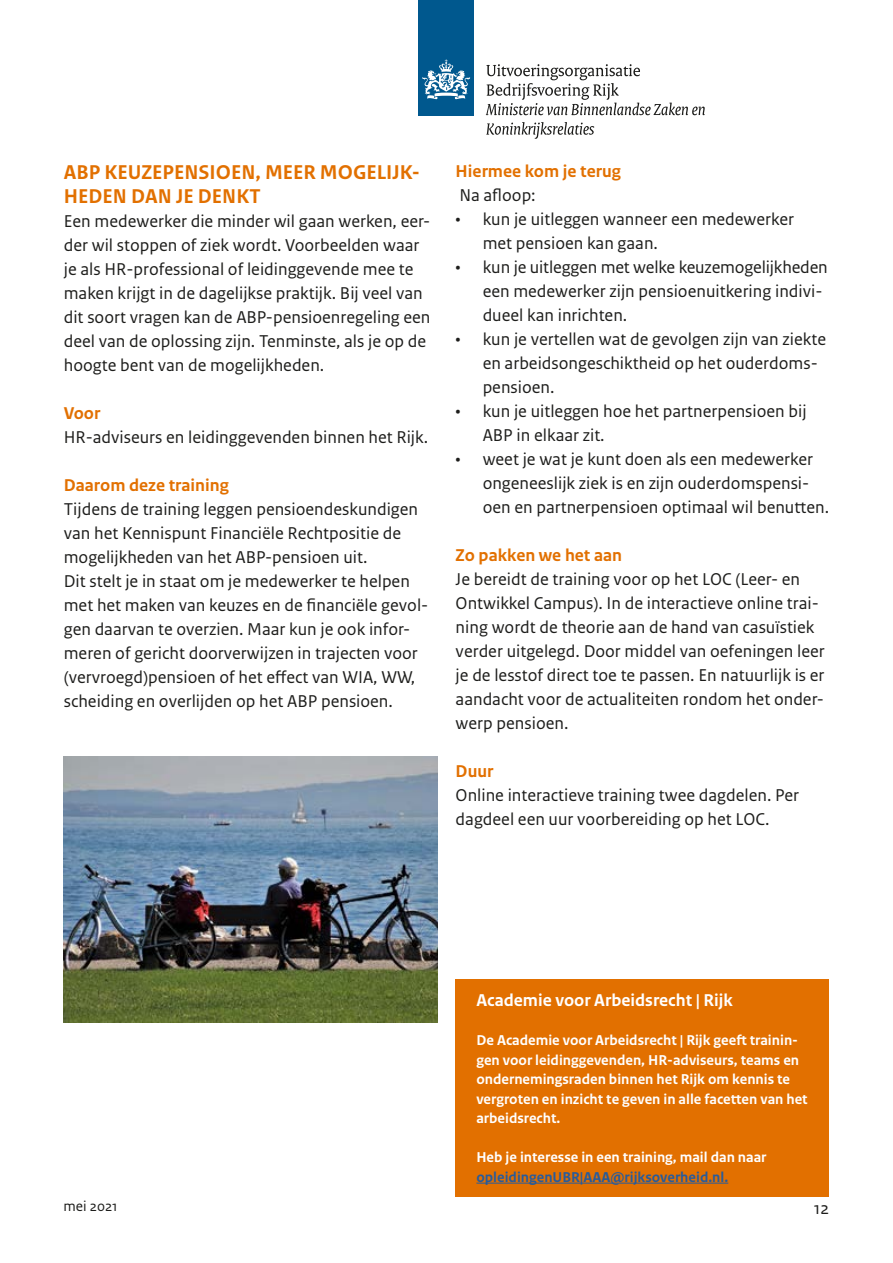
<style>
.page{position:relative;width:893px;height:1263px;background:#fff}
.page>*{position:absolute;margin:0;border:0;box-sizing:border-box;transform-origin:0 0}
.t1{font:700 21px/24px "Rijksoverheid Sans Text";color:#e27000}
.t2{font:18px/24px "Rijksoverheid Sans Text";color:#1d1d1b}
.t3{font:700 18px "Rijksoverheid Sans Text";color:#e27000}
.t4{font:700 18px "Rijksoverheid Sans Text";color:#fff}
.t5{font:700 15px/19.5px "Rijksoverheid Sans Text";color:#fff}
.t6{font:700 15px "Rijksoverheid Sans Text";color:#275b9b}
.t7{font:15px "Rijksoverheid Sans Text";color:#1d1d1b}
</style>
<div class="page">
<img style="left:64px;top:757px;width:374px;height:265px">
<div style="left:418px;top:0;width:56px;height:115px;background:#00588e"></div>
<svg style="left:422px;top:59px;width:48px;height:41px"></svg>
<svg style="left:486px;top:64px;width:219px;height:51px"></svg>
<svg style="left:486px;top:122px;width:108px;height:17px"></svg>
<div style="left:455px;top:979px;width:374px;height:43px;background:#e27000"></div>
<div style="left:455px;top:1020px;width:374px;height:119px;background:#e27000"></div>
<div style="left:455px;top:1137px;width:374px;height:41px;background:#e27000"></div>
<div style="left:455px;top:1157px;width:374px;height:40px;background:#e27000"></div>
<hr style="left:476px;top:1183px;width:252px;height:1px;background:#275b9b">
<p class="t1" style="left:64px;top:161px;width:358px">ABP KEUZEPENSIOEN, MEER MOGELIJK-<br>HEDEN DAN JE DENKT</p>
<p class="t2" style="left:64px;top:210px;width:368px">Een medewerker die minder wil gaan werken, eer&shy;der wil stoppen of ziek wordt. Voorbeelden waar je als HR-professional of leidinggevende mee te maken krijgt in de dagelijkse praktijk. Bij veel van dit soort vragen kan de ABP-pensioenregeling een deel van de oplossing zijn. Tenminste, als je op de hoogte bent van de mogelijkheden.</p>
<p class="t3" style="left:64px;top:403px;width:38px">Voor</p>
<p class="t2" style="left:64px;top:426px;width:366px">HR-adviseurs en leidinggevenden binnen het Rijk.</p>
<p class="t3" style="left:64px;top:475px;width:167px">Daarom deze training</p>
<p class="t2" style="left:64px;top:498px;width:366px">Tijdens de training leggen pensioendeskundigen van het Kennispunt Financiële Rechtpositie de mogelijkheden van het ABP-pensioen uit.<br>Dit stelt je in staat om je medewerker te helpen met het maken van keuzes en de financiële gevol&shy;gen daarvan te overzien. Maar kun je ook infor&shy;meren of gericht doorverwijzen in trajecten voor (vervroegd)pensioen of het effect van WIA, WW, scheiding en overlijden op het ABP pensioen.</p>
<p class="t3" style="left:456px;top:161px;width:167px">Hiermee kom je terug</p>
<p class="t2" style="left:459px;top:183px;width:78px">Na afloop:</p>
<p class="t2" style="left:483px;top:207px;width:313px;text-indent:-27px">• kun je uitleggen wanneer een medewerker met pensioen kan gaan.</p>
<p class="t2" style="left:483px;top:255px;width:347px;text-indent:-27px">• kun je uitleggen met welke keuzemogelijkheden een medewerker zijn pensioenuitkering indivi&shy;dueel kan inrichten.</p>
<p class="t2" style="left:483px;top:327px;width:345px;text-indent:-27px">• kun je vertellen wat de gevolgen zijn van ziekte en arbeidsongeschiktheid op het ouderdoms&shy;pensioen.</p>
<p class="t2" style="left:483px;top:399px;width:325px;text-indent:-27px">• kun je uitleggen hoe het partnerpensioen bij<br>ABP in elkaar zit.</p>
<p class="t2" style="left:483px;top:447px;width:348px;text-indent:-27px">• weet je wat je kunt doen als een medewerker ongeneeslijk ziek is en zijn ouderdomspensi&shy;oen en partnerpensioen optimaal wil benutten.</p>
<p class="t3" style="left:456px;top:545px;width:168px">Zo pakken we het aan</p>
<p class="t2" style="left:456px;top:567px;width:371px">Je bereidt de training voor op het LOC (Leer- en Ontwikkel Campus). In de interactieve online trai&shy;ning wordt de theorie aan de hand van casuÏstiek verder uitgelegd. Door middel van oefeningen leer je de lesstof direct toe te passen. En natuurlijk is er aandacht voor de actualiteiten rondom het onder&shy;werp pensioen.</p>
<p class="t3" style="left:456px;top:761px;width:39px">Duur</p>
<p class="t2" style="left:456px;top:783px;width:345px">Online interactieve training twee dagdelen. Per dagdeel een uur voorbereiding op het LOC.</p>
<p class="t4" style="left:476px;top:990px;width:258px">Academie voor Arbeidsrecht | Rijk</p>
<p class="t5" style="left:476px;top:1031px;width:333px">De Academie voor Arbeidsrecht | Rijk geeft trainin&shy;gen voor leidinggevenden, HR-adviseurs, teams en ondernemingsraden binnen het Rijk om kennis te vergroten en inzicht te geven in alle facetten van het arbeidsrecht.</p>
<p class="t5" style="left:476px;top:1148px;width:292px">Heb je interesse in een training, mail dan naar</p>
<p class="t6" style="left:476px;top:1168px;width:253px">opleidingenUBR|AAA@rijksoverheid.nl.</p>
<p class="t7" style="left:63px;top:1198px;width:56px">mei 2021</p>
<p class="t2" style="left:814px;top:1196px;width:17px">12</p>
</div>
